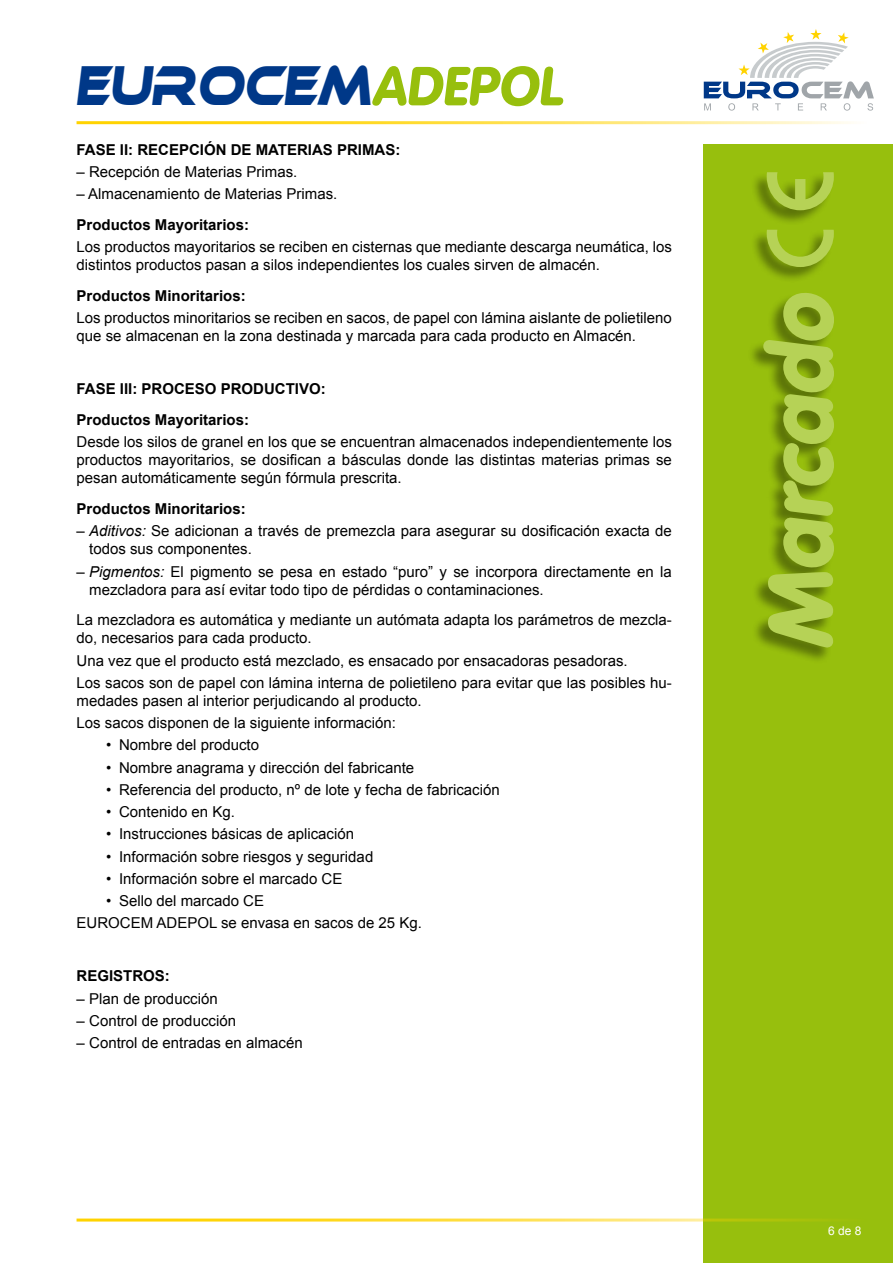
<style>
.page{position:relative;width:893px;height:1263px;background:#fff}
.page>*{position:absolute;margin:0;border:0;box-sizing:border-box;transform-origin:0 0}
.t1{font:900 90px "VAG Rounded Std";color:#b6d256}
.t2{font:54px "Ethnocentric";color:#003888;scale:.75 1}
.t3{font:15px/18px "Arial";color:#000}
.t4{font:700 15px/30.8px "Arial";color:#000}
.t5{font:12px "Arial";color:#fff}
.s1{font-family:"VAG Rounded Std";font-weight:900;color:#97bf0d}
.s2{font-style:italic}
</style>
<div class="page">
<div style="left:704px;top:145px;width:189px;height:1118px;background:#97bf0d"></div>
<hr style="left:77px;top:1218px;width:816px;height:3px;background:#ffd300">
<hr style="left:77px;top:121px;width:816px;height:3px;background:#ffd300">
<div style="left:747px;top:293px;width:86px;height:371px;background:#000;opacity:.4"></div>
<svg style="left:704px;top:29px;width:170px;height:82px"></svg>
<div style="left:750px;top:172px;width:84px;height:112px;background:#000;opacity:.4"></div>
<svg style="left:767px;top:172px;width:67px;height:95px"></svg>
<h2 class="t2" style="left:77px;top:58px;width:660px">EUROCEM<span class="s1">ADEPOL</span></h2>
<p class="t4" style="left:77px;top:135px;width:325px">FASE II: RECEPCIÓN DE MATERIAS PRIMAS:</p>
<p class="t3" style="left:77px;top:163px;width:222px">– Recepción de Materias Primas.</p>
<p class="t3" style="left:77px;top:185px;width:262px">– Almacenamiento de Materias Primas.</p>
<p class="t4" style="left:77px;top:210px;width:174px">Productos Mayoritarios:</p>
<p class="t3" style="left:77px;top:238px;width:597px">Los productos mayoritarios se reciben en cisternas que mediante descarga neumática, los distintos productos pasan a silos independientes los cuales sirven de almacén.</p>
<p class="t4" style="left:77px;top:281px;width:171px">Productos Minoritarios:</p>
<p class="t3" style="left:77px;top:309px;width:597px">Los productos minoritarios se reciben en sacos, de papel con lámina aislante de polietileno que se almacenan en la zona destinada y marcada para cada producto en Almacén.</p>
<p class="t4" style="left:77px;top:374px;width:251px">FASE III: PROCESO PRODUCTIVO:<br>Productos Mayoritarios:</p>
<p class="t3" style="left:77px;top:433px;width:597px;text-align:justify">Desde los silos de granel en los que se encuentran almacenados independientemente los productos mayoritarios, se dosifican a básculas donde las distintas materias primas se pesan automáticamente según fórmula prescrita.</p>
<p class="t4" style="left:77px;top:494px;width:171px">Productos Minoritarios:</p>
<p class="t3" style="left:89px;top:522px;width:584px;text-indent:-13px">– <span class="s2">Aditivos:</span> Se adicionan a través de premezcla para asegurar su dosificación exacta de todos sus componentes.</p>
<p class="t3" style="left:89px;top:562px;width:584px;text-indent:-13px">– <span class="s2">Pigmentos:</span> El pigmento se pesa en estado “puro” y se incorpora directamente en la mezcladora para así evitar todo tipo de pérdidas o contaminaciones.</p>
<p class="t3" style="left:77px;top:611px;width:597px">La mezcladora es automática y mediante un autómata adapta los parámetros de mezcla&shy;do, necesarios para cada producto.</p>
<p class="t3" style="left:77px;top:649px;width:597px;line-height:22.2px">Una vez que el producto está mezclado, es ensacado por ensacadoras pesadoras.<br>Los sacos son de papel con lámina interna de polietileno para evitar que las posibles hu-</p>
<p class="t3" style="left:77px;top:690px;width:347px;line-height:22.2px">medades pasen al interior perjudicando al producto.<br>Los sacos disponen de la siguiente información:</p>
<p class="t3" style="left:106px;top:736px;width:154px">• Nombre del producto</p>
<p class="t3" style="left:106px;top:758px;width:309px">• Nombre anagrama y dirección del fabricante</p>
<p class="t3" style="left:106px;top:781px;width:395px">• Referencia del producto, nº de lote y fecha de fabricación</p>
<p class="t3" style="left:106px;top:803px;width:130px">• Contenido en Kg.</p>
<p class="t3" style="left:106px;top:825px;width:249px">• Instrucciones básicas de aplicación</p>
<p class="t3" style="left:106px;top:847px;width:269px">• Información sobre riesgos y seguridad</p>
<p class="t3" style="left:106px;top:870px;width:238px">• Información sobre el marcado CE</p>
<p class="t3" style="left:77px;top:890px;width:347px;line-height:22.2px;text-indent:30px">• Sello del marcado CE<br>EUROCEM ADEPOL se envasa en sacos de 25 Kg.</p>
<p class="t4" style="left:77px;top:961px;width:95px">REGISTROS:</p>
<p class="t3" style="left:77px;top:989px;width:143px">– Plan de producción</p>
<p class="t3" style="left:77px;top:1012px;width:161px">– Control de producción</p>
<p class="t3" style="left:77px;top:1034px;width:228px">– Control de entradas en almacén</p>
<h1 class="t1" style="left:746px;top:650px;width:371px;rotate:-90deg">Marcado</h1>
<p class="t5" style="left:828px;top:1223px;width:35px">6 de 8</p>
</div>
